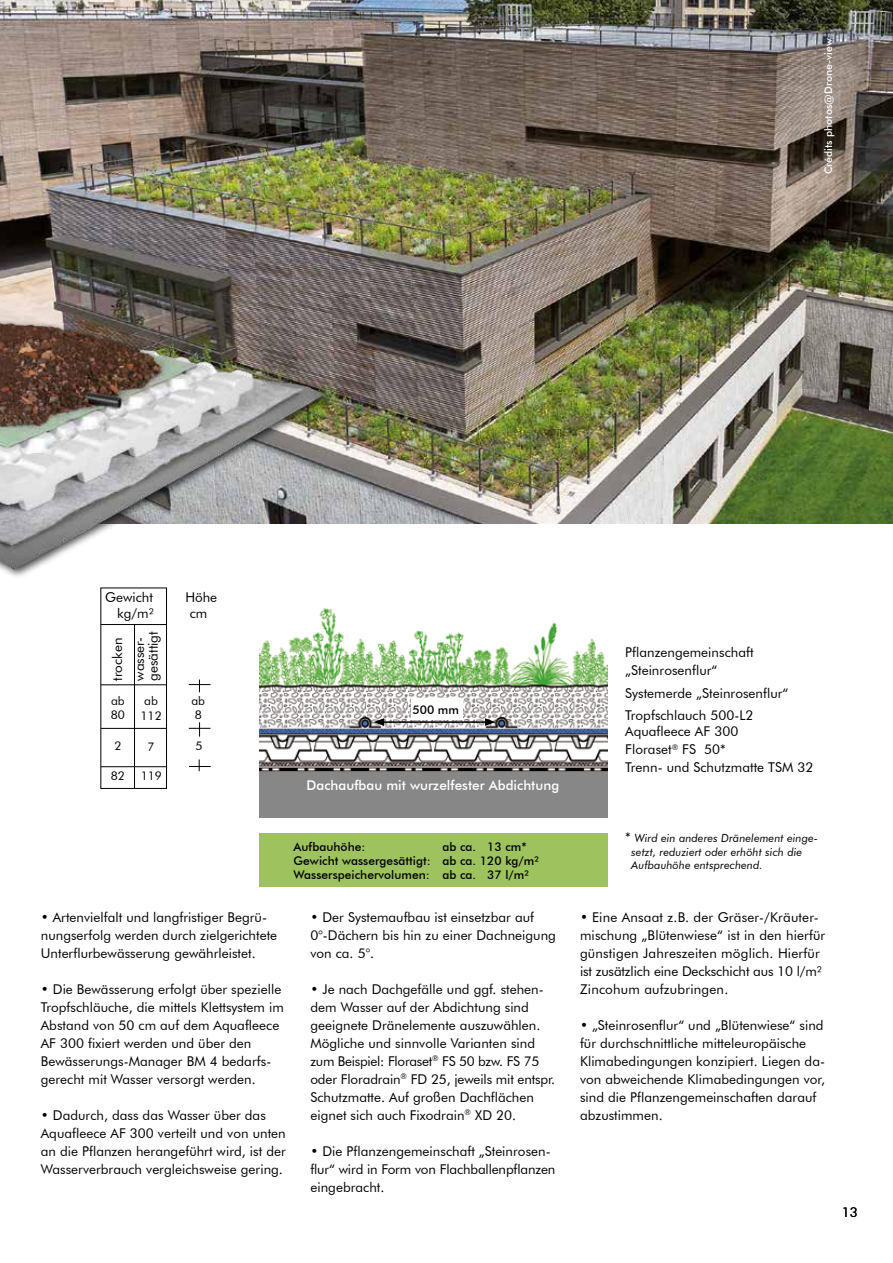
<style>
.page{position:relative;width:893px;height:1263px;background:#fff}
.page>*{position:absolute;margin:0;border:0;box-sizing:border-box;transform-origin:0 0}
.t1{font:13.5px/18px "Futura BT";letter-spacing:.005em;color:#000}
.t2{font:500 13.5px "Futura BT";letter-spacing:.005em;color:#fff}
.t3{font:500 12px/14.4px "Futura BT";letter-spacing:.005em;color:#000}
.t4{font:12px/14.4px "Futura BT";letter-spacing:.005em;color:#000}
.t5{font:italic 11.25px/13.5px "Futura BT";letter-spacing:.005em;color:#000}
.t6{font:500 10.5px "Futura BT";letter-spacing:.005em;color:#fff}
.s1{font-style:normal;font-size:13.5px}
</style>
<div class="page">
<img style="left:0;top:0;width:893px;height:523px">
<img style="left:0;top:280px;width:336px;height:340px">
<img style="left:260px;top:579px;width:348px;height:239px">
<div style="left:260px;top:833px;width:348px;height:54px;background:#9dc25e"></div>
<hr style="left:101px;top:624px;width:65px;height:1px;background:#000">
<hr style="left:101px;top:684px;width:66px;height:1px;background:#000">
<hr style="left:382px;top:721px;width:105px;height:2px;background:#000">
<svg style="left:373px;top:718px;width:11px;height:8px"></svg>
<svg style="left:485px;top:718px;width:11px;height:8px"></svg>
<div style="left:412px;top:699px;width:51px;height:21px;background:#fff"></div>
<hr style="left:134px;top:624px;width:1px;height:164px;background:#000">
<div style="left:101px;top:588px;width:66px;height:201px;border:1px solid #000"></div>
<hr style="left:101px;top:728px;width:65px;height:1px;background:#000">
<svg style="left:189px;top:722px;width:21px;height:15px"></svg>
<hr style="left:101px;top:766px;width:65px;height:1px;background:#000">
<svg style="left:189px;top:759px;width:22px;height:12px"></svg>
<svg style="left:189px;top:679px;width:21px;height:13px"></svg>
<p class="t6" style="left:822px;top:174px;width:138px;rotate:-90deg">Crédits photos@Drone-view</p>
<p class="t1" style="left:105px;top:588px;width:49px">Gewicht</p>
<p class="t1" style="left:185px;top:588px;width:33px">Höhe</p>
<p class="t1" style="left:117px;top:604px;width:38px">kg/m²</p>
<p class="t1" style="left:190px;top:604px;width:19px">cm</p>
<p class="t1" style="left:106px;top:681px;width:46px;line-height:22px;rotate:-90deg">trocken wasser-</p>
<p class="t1" style="left:144px;top:681px;width:51px;rotate:-90deg">gesättigt</p>
<p class="t4" style="left:111px;top:693px;width:16px">ab<br>80</p>
<p class="t4" style="left:140px;top:694px;width:23px;text-align:center">ab<br>112</p>
<p class="t4" style="left:191px;top:693px;width:15px">ab<br>8</p>
<p class="t4" style="left:114px;top:739px;width:9px">2</p>
<p class="t4" style="left:148px;top:739px;width:9px">7</p>
<p class="t4" style="left:196px;top:739px;width:9px">5</p>
<p class="t4" style="left:111px;top:768px;width:16px">82</p>
<p class="t4" style="left:141px;top:768px;width:23px">119</p>
<p class="t3" style="left:412px;top:702px;width:48px">500 mm</p>
<p class="t2" style="left:306px;top:777px;width:254px">Dachaufbau mit wurzelfester Abdichtung</p>
<p class="t3" style="left:294px;top:839px;width:73px">Aufbauhöhe:</p>
<p class="t3" style="left:294px;top:839px;width:247px;text-indent:149px">ab ca. 13 cm*<br>Gewicht wassergesättigt: ab ca. 120 kg/m²<br>Wasserspeichervolumen: ab ca. 37 l/m²</p>
<p class="t1" style="left:41px;top:908px;width:238px">• Artenvielfalt und langfristiger Begrü&shy;nungserfolg werden durch zielgerichtete<br>Unterflurbewässerung gewährleistet.</p>
<p class="t1" style="left:41px;top:980px;width:245px">• Die Bewässerung erfolgt über spezielle Tropfschläuche, die mittels Klettsystem im Abstand von 50 cm auf dem Aquafleece AF 300 fixiert werden und über den Bewässerungs-Manager BM 4 bedarfs&shy;gerecht mit Wasser versorgt werden.</p>
<p class="t1" style="left:41px;top:1106px;width:246px">• Dadurch, dass das Wasser über das Aquafleece AF 300 verteilt und von unten an die Pflanzen herangeführt wird, ist der Wasserverbrauch vergleichsweise gering.</p>
<p class="t1" style="left:310px;top:908px;width:247px">• Der Systemaufbau ist einsetzbar auf<br>0°-Dächern bis hin zu einer Dachneigung von ca. 5°.</p>
<p class="t1" style="left:310px;top:980px;width:246px">• Je nach Dachgefälle und ggf. stehen&shy;dem Wasser auf der Abdichtung sind geeignete Dränelemente auszuwählen.<br>Mögliche und sinnvolle Varianten sind zum Beispiel: Floraset<sup>®</sup> FS 50 bzw. FS 75 oder Floradrain<sup>®</sup> FD 25, jeweils mit entspr.<br>Schutzmatte. Auf großen Dachflächen eignet sich auch Fixodrain<sup>®</sup> XD 20.</p>
<p class="t1" style="left:310px;top:1142px;width:247px">• Die Pflanzengemeinschaft „Steinrosen&shy;flur“ wird in Form von Flachballenpflanzen eingebracht.</p>
<p class="t1" style="left:625px;top:643px;width:130px">Pflanzengemeinschaft „Steinrosenflur“</p>
<p class="t1" style="left:625px;top:681px;width:165px;line-height:22.2px">Systemerde „Steinrosenflur“<br>Tropfschlauch 500-L2</p>
<p class="t1" style="left:625px;top:722px;width:190px">Aquafleece AF 300<br>Floraset<sup>®</sup> FS 50*<br>Trenn- und Schutzmatte TSM 32</p>
<p class="t5" style="left:631px;top:832px;width:188px;text-indent:-6px"><span class="s1">*</span> Wird ein anderes Dränelement einge&shy;setzt, reduziert oder erhöht sich die<br>Aufbauhöhe entsprechend.</p>
<p class="t1" style="left:580px;top:908px;width:247px">• Eine Ansaat z.B. der Gräser-/Kräuter&shy;mischung „Blütenwiese“ ist in den hierfür günstigen Jahreszeiten möglich. Hierfür ist zusätzlich eine Deckschicht aus 10 l/m²<br>Zincohum aufzubringen.</p>
<p class="t1" style="left:580px;top:1016px;width:247px">• „Steinrosenflur“ und „Blütenwiese“ sind für durchschnittliche mitteleuropäische Klimabedingungen konzipiert. Liegen da&shy;von abweichende Klimabedingungen vor, sind die Pflanzengemeinschaften darauf abzustimmen.</p>
<p class="t1" style="left:842px;top:1203px;width:17px">13</p>
</div>
